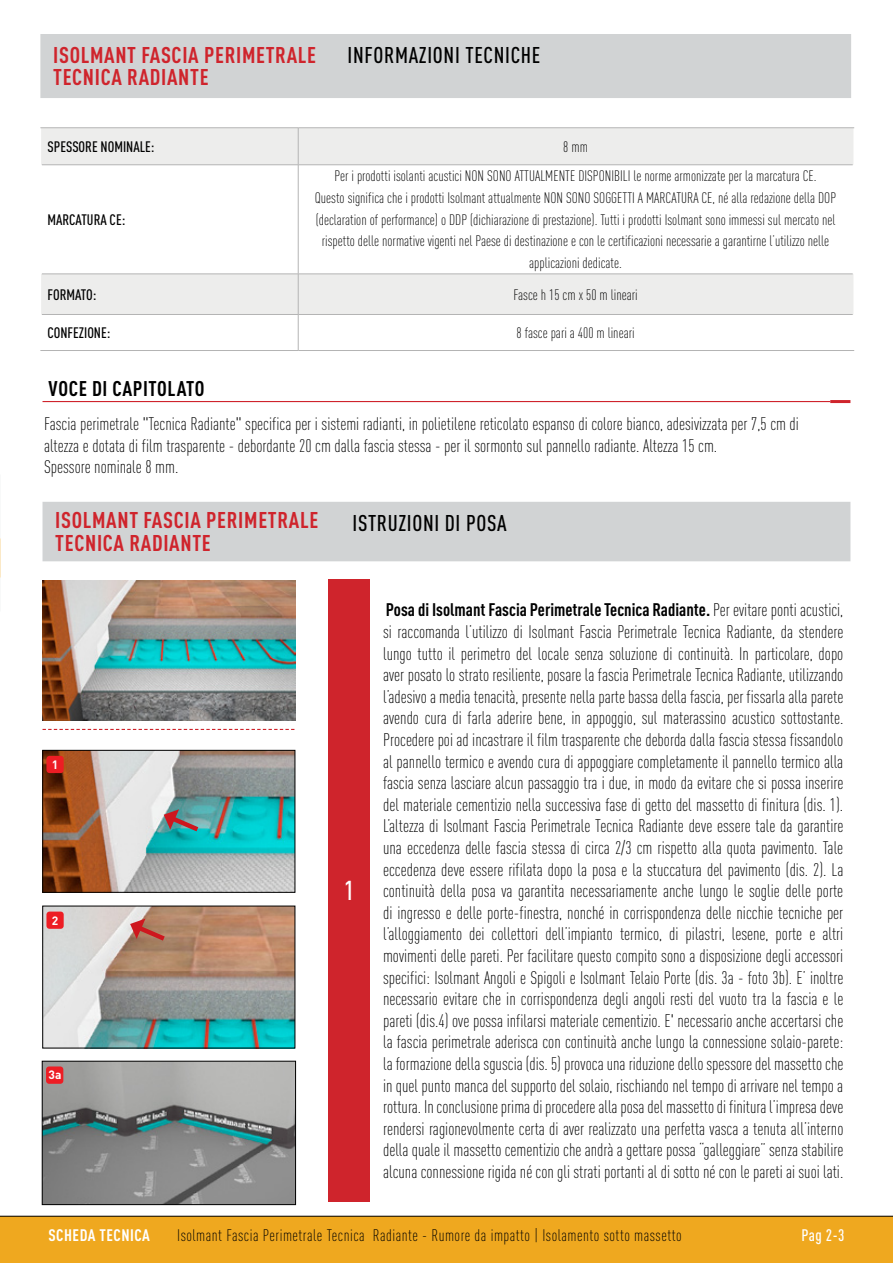
<style>
.page{position:relative;width:893px;height:1263px;background:#fff}
.page>*{position:absolute;margin:0;border:0;box-sizing:border-box;transform-origin:0 0}
.t1{font:500 27px "DIN Cond";color:#fff}
.t2{font:700 22.5px/22.5px "DIN Cond";letter-spacing:.03em;color:#cf242c}
.t3{font:500 22.5px "DIN Cond";letter-spacing:.03em;color:#000}
.t4{font:700 21px "DIN Cond";letter-spacing:.03em;color:#000}
.t5{font:300 18px/21.6px "DIN Cond";color:#000}
.t6{font:300 16.5px "DIN Cond";letter-spacing:.03em;color:#000}
.t7{font:700 16.5px "DIN Cond";letter-spacing:.03em;color:#fff}
.t8{font:500 16.5px "DIN Cond";color:#fff}
.t9{font:300 15px/21.6px "DIN Cond";color:#000;text-align:center}
.t10{font:500 15px "DIN Cond";color:#000}
.t11{font:700 12px "DIN";color:#fff}
.s1{font-weight:700}
</style>
<div class="page">
<div style="left:0;top:1216px;width:893px;height:47px;background:#efa81f"></div>
<hr style="left:0;top:1216px;width:893px;height:1px;background:#000">
<hr style="left:892px;top:1067px;width:1px;height:128px;background:#cf242c">
<svg style="left:41px;top:128px;width:812px;height:186px"></svg>
<hr style="left:298px;top:128px;width:1px;height:37px;background:#b4b4b4">
<hr style="left:298px;top:165px;width:1px;height:109px;background:#b4b4b4">
<hr style="left:298px;top:274px;width:1px;height:40px;background:#b4b4b4">
<hr style="left:40px;top:127px;width:258px;height:1px;background:#b4b4b4">
<hr style="left:298px;top:127px;width:556px;height:1px;background:#b4b4b4">
<hr style="left:42px;top:165px;width:256px;height:1px;background:#b4b4b4">
<hr style="left:298px;top:165px;width:555px;height:1px;background:#b4b4b4">
<hr style="left:42px;top:274px;width:256px;height:1px;background:#b4b4b4">
<hr style="left:298px;top:274px;width:555px;height:1px;background:#b4b4b4">
<hr style="left:42px;top:314px;width:256px;height:1px;background:#b4b4b4">
<hr style="left:298px;top:314px;width:555px;height:1px;background:#b4b4b4">
<hr style="left:40px;top:350px;width:258px;height:1px;background:#b4b4b4">
<hr style="left:298px;top:350px;width:556px;height:1px;background:#b4b4b4">
<hr style="left:298px;top:315px;width:1px;height:35px;background:#b4b4b4">
<div style="left:40px;top:34px;width:811px;height:64px;background:#d1d3d4"></div>
<div style="left:43px;top:502px;width:807px;height:59px;background:#d1d3d4"></div>
<hr style="left:43px;top:401px;width:787px;height:1px;background:#cf242c">
<hr style="left:830px;top:400px;width:20px;height:3px;background:#cf242c">
<div style="left:328px;top:579px;width:42px;height:623px;background:#cf242c"></div>
<img style="left:43px;top:580px;width:253px;height:141px">
<svg style="left:43px;top:729px;width:251px;height:1px"></svg>
<img style="left:45px;top:752px;width:248px;height:138px">
<div style="left:43px;top:750px;width:252px;height:142px;border:1px solid #000"></div>
<div style="left:46px;top:756px;width:18px;height:17px;background:#ed1d24;border-radius:3px"></div>
<svg style="left:164px;top:809px;width:39px;height:26px"></svg>
<img style="left:45px;top:908px;width:248px;height:138px">
<div style="left:46px;top:911px;width:18px;height:18px;background:#ed1d24;border-radius:3px"></div>
<svg style="left:130px;top:918px;width:40px;height:26px"></svg>
<img style="left:44px;top:1063px;width:250px;height:140px">
<div style="left:42px;top:1061px;width:254px;height:144px;border:1px solid #000"></div>
<div style="left:46px;top:1066px;width:17px;height:18px;background:#ed1d24;border-radius:3px"></div>
<p class="t2" style="left:53px;top:43px;width:264px">ISOLMANT FASCIA PERIMETRALE<br>TECNICA RADIANTE</p>
<p class="t3" style="left:348px;top:41px;width:194px">INFORMAZIONI TECNICHE</p>
<p class="t10" style="left:48px;top:137px;width:109px">SPESSORE NOMINALE:</p>
<p class="t9" style="left:563px;top:136px;width:26px">8 mm</p>
<p class="t10" style="left:48px;top:210px;width:79px">MARCATURA CE:</p>
<p class="t9" style="left:315px;top:165px;width:523px">Per i prodotti isolanti acustici NON SONO ATTUALMENTE DISPONIBILI le norme armonizzate per la marcatura CE.<br>Questo significa che i prodotti Isolmant attualmente NON SONO SOGGETTI A MARCATURA CE, né alla redazione della DOP (declaration of performance) o DDP (dichiarazione di prestazione). Tutti i prodotti Isolmant sono immessi sul mercato nel rispetto delle normative vigenti nel Paese di destinazione e con le certificazioni necessarie a garantirne l’utilizzo nelle applicazioni dedicate.</p>
<p class="t10" style="left:48px;top:285px;width:51px">FORMATO:</p>
<p class="t9" style="left:513px;top:283px;width:126px">Fasce h 15 cm x 50 m lineari</p>
<p class="t10" style="left:48px;top:324px;width:64px">CONFEZIONE:</p>
<p class="t9" style="left:516px;top:322px;width:120px">8 fasce pari a 400 m lineari</p>
<p class="t4" style="left:49px;top:375px;width:158px">VOCE DI CAPITOLATO</p>
<p class="t5" style="left:44px;top:413px;width:756px">Fascia perimetrale "Tecnica Radiante" specifica per i sistemi radianti, in polietilene reticolato espanso di colore bianco, adesivizzata per 7,5 cm di altezza e dotata di film trasparente - debordante 20 cm dalla fascia stessa - per il sormonto sul pannello radiante. Altezza 15 cm.<br>Spessore nominale 8 mm.</p>
<p class="t2" style="left:55px;top:508px;width:264px">ISOLMANT FASCIA PERIMETRALE<br>TECNICA RADIANTE</p>
<p class="t3" style="left:352px;top:509px;width:156px">ISTRUZIONI DI POSA</p>
<p class="t11" style="left:52px;top:757px;width:8px">1</p>
<p class="t11" style="left:52px;top:913px;width:8px">2</p>
<p class="t11" style="left:49px;top:1067px;width:14px">3a</p>
<h1 class="t1" style="left:344px;top:875px;width:12px">1</h1>
<p class="t5" style="left:383px;top:599px;width:462px;text-align:justify"><span class="s1">Posa di Isolmant Fascia Perimetrale Tecnica Radiante.</span> Per evitare ponti acustici, si raccomanda l’utilizzo di Isolmant Fascia Perimetrale Tecnica Radiante, da stendere lungo tutto il perimetro del locale senza soluzione di continuità. In particolare, dopo aver posato lo strato resiliente, posare la fascia Perimetrale Tecnica Radiante, utilizzando l’adesivo a media tenacità, presente nella parte bassa della fascia, per fissarla alla parete avendo cura di farla aderire bene, in appoggio, sul materassino acustico sottostante.<br>Procedere poi ad incastrare il film trasparente che deborda dalla fascia stessa fissandolo al pannello termico e avendo cura di appoggiare completamente il pannello termico alla fascia senza lasciare alcun passaggio tra i due, in modo da evitare che si possa inserire del materiale cementizio nella successiva fase di getto del massetto di finitura (dis. 1).<br>L’altezza di Isolmant Fascia Perimetrale Tecnica Radiante deve essere tale da garantire una eccedenza delle fascia stessa di circa 2/3 cm rispetto alla quota pavimento. Tale eccedenza deve essere rifilata dopo la posa e la stuccatura del pavimento (dis. 2). La continuità della posa va garantita necessariamente anche lungo le soglie delle porte di ingresso e delle porte-finestra, nonché in corrispondenza delle nicchie tecniche per l’alloggiamento dei collettori dell’impianto termico, di pilastri, lesene, porte e altri movimenti delle pareti. Per facilitare questo compito sono a disposizione degli accessori specifici: Isolmant Angoli e Spigoli e Isolmant Telaio Porte (dis. 3a - foto 3b). E’ inoltre necessario evitare che in corrispondenza degli angoli resti del vuoto tra la fascia e le pareti (dis.4) ove possa infilarsi materiale cementizio. E' necessario anche accertarsi che la fascia perimetrale aderisca con continuità anche lungo la connessione solaio-parete: la formazione della sguscia (dis. 5) provoca una riduzione dello spessore del massetto che in quel punto manca del supporto del solaio, rischiando nel tempo di arrivare nel tempo a rottura. In conclusione prima di procedere alla posa del massetto di finitura l’impresa deve rendersi ragionevolmente certa di aver realizzato una perfetta vasca a tenuta all’interno della quale il massetto cementizio che andrà a gettare possa “galleggiare” senza stabilire alcuna connessione rigida né con gli strati portanti al di sotto né con le pareti ai suoi lati.</p>
<p class="t7" style="left:49px;top:1225px;width:103px">SCHEDA TECNICA</p>
<p class="t6" style="left:177px;top:1226px;width:506px">Isolmant Fascia Perimetrale Tecnica Radiante - Rumore da impatto | Isolamento sotto massetto</p>
<p class="t8" style="left:801px;top:1226px;width:45px">Pag 2-3</p>
</div>
